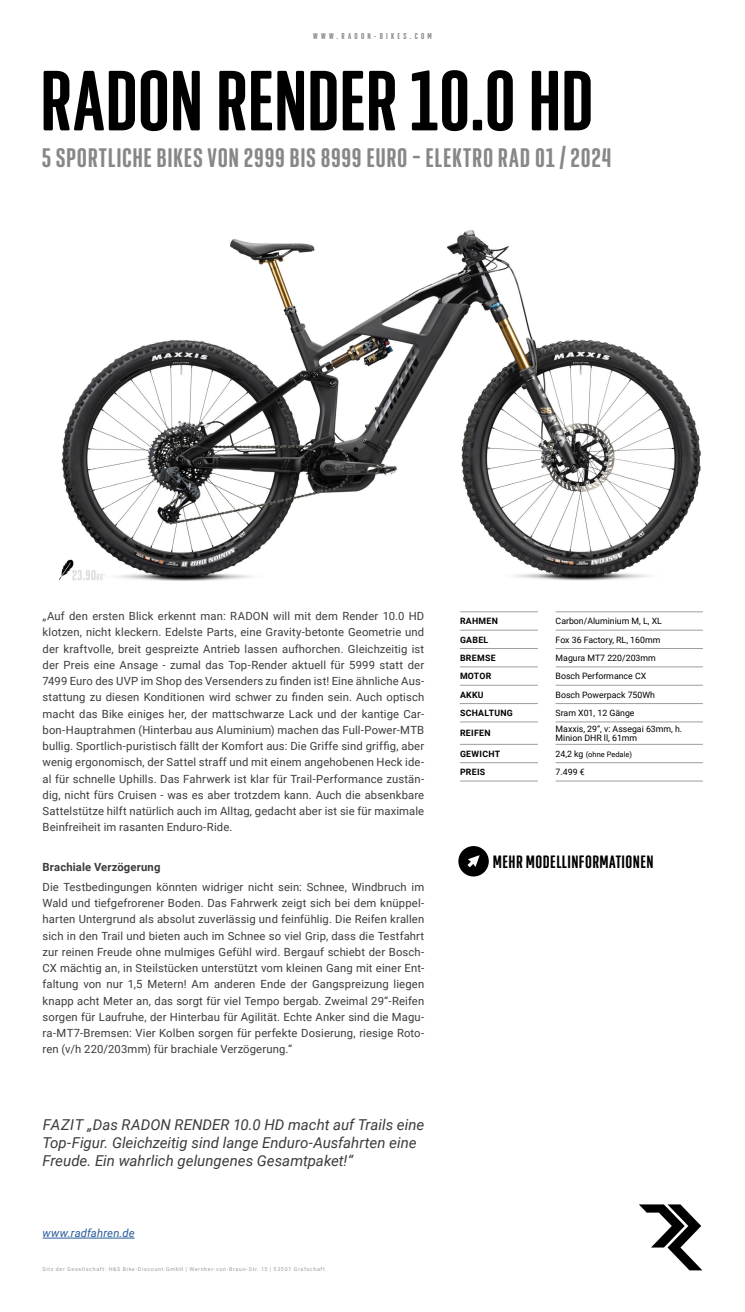
<style>
.page{position:relative;width:745px;height:1312px;background:#fff}
.page>*{position:absolute;margin:0;border:0;box-sizing:border-box;transform-origin:0 0}
.t1{font:600 87.5px "Geogrotesque X Comp";letter-spacing:-.005em;color:#000}
.t2{font:600 27.5px "Geogrotesque X Comp";letter-spacing:.025em;color:#878787}
.t3{font:600 18.38px "Geogrotesque X Comp";letter-spacing:.025em;color:#000}
.t4{font:italic 15px/18px "Roboto";color:#3c3c3b}
.t5{font:11.25px/16.2px "Roboto";letter-spacing:.01em;color:#3c3c3b;text-align:justify}
.t6{font:700 11.25px "Roboto";letter-spacing:.015em;color:#3c3c3b}
.t7{font:italic 11.25px "Roboto";letter-spacing:.01em;color:#275b9b}
.t8{font:8.75px/8.8px "Roboto";color:#000}
.t9{font:700 8.75px "Roboto";letter-spacing:.035em;color:#000}
.t10{font:600 8.75px "Geogrotesque X Comp";letter-spacing:.375em;color:#878787}
.t11{font:7.5px "Roboto";color:#000}
.t12{font:5.38px "Roboto";letter-spacing:.12em;color:#9d9d9c}
.s1{font-size:8.75px}
</style>
<div class="page">
<hr style="left:459px;top:611px;width:78px;height:1px;background:#9d9d9c">
<hr style="left:459px;top:630px;width:78px;height:1px;background:#9d9d9c">
<hr style="left:459px;top:648px;width:78px;height:1px;background:#9d9d9c">
<hr style="left:459px;top:666px;width:78px;height:1px;background:#9d9d9c">
<hr style="left:459px;top:685px;width:78px;height:1px;background:#9d9d9c">
<hr style="left:459px;top:703px;width:78px;height:1px;background:#9d9d9c">
<hr style="left:459px;top:721px;width:78px;height:1px;background:#9d9d9c">
<hr style="left:459px;top:744px;width:78px;height:1px;background:#9d9d9c">
<hr style="left:459px;top:762px;width:78px;height:1px;background:#9d9d9c">
<hr style="left:459px;top:780px;width:78px;height:1px;background:#9d9d9c">
<hr style="left:555px;top:611px;width:147px;height:1px;background:#9d9d9c">
<hr style="left:555px;top:630px;width:147px;height:1px;background:#9d9d9c">
<hr style="left:555px;top:648px;width:147px;height:1px;background:#9d9d9c">
<hr style="left:555px;top:666px;width:147px;height:1px;background:#9d9d9c">
<hr style="left:555px;top:685px;width:147px;height:1px;background:#9d9d9c">
<hr style="left:555px;top:703px;width:147px;height:1px;background:#9d9d9c">
<hr style="left:555px;top:721px;width:147px;height:1px;background:#9d9d9c">
<hr style="left:555px;top:744px;width:147px;height:1px;background:#9d9d9c">
<hr style="left:555px;top:762px;width:147px;height:1px;background:#9d9d9c">
<hr style="left:555px;top:780px;width:147px;height:1px;background:#9d9d9c">
<hr style="left:43px;top:1237px;width:91px;height:1px;background:#275b9b">
<svg style="left:458px;top:846px;width:30px;height:30px"></svg>
<img style="left:60px;top:230px;width:641px;height:351px">
<svg style="left:639px;top:1204px;width:62px;height:65px"></svg>
<p class="t10" style="left:313px;top:30px;width:120px">WWW.RADON-BIKES.COM</p>
<h1 class="t1" style="left:40px;top:46px;width:555px">RADON RENDER 10.0 HD</h1>
<h2 class="t2" style="left:42px;top:140px;width:570px">5 SPORTLICHE BIKES VON 2999 BIS 8999 EURO – ELEKTRO RAD 01 / 2024</h2>
<p class="t5" style="left:43px;top:607px;width:383px">„Auf den ersten Blick erkennt man: RADON will mit dem Render 10.0 HD klotzen, nicht kleckern. Edelste Parts, eine Gravity-betonte Geometrie und der kraftvolle, breit gespreizte Antrieb lassen aufhorchen. Gleichzeitig ist der Preis eine Ansage - zumal das Top-Render aktuell für 5999 statt der 7499 Euro des UVP im Shop des Versenders zu finden ist! Eine ähnliche Aus&shy;stattung zu diesen Konditionen wird schwer zu finden sein. Auch optisch macht das Bike einiges her, der mattschwarze Lack und der kantige Car&shy;bon-Hauptrahmen (Hinterbau aus Aluminium) machen das Full-Power-MTB bullig. Sportlich-puristisch fällt der Komfort aus: Die Griffe sind griffig, aber wenig ergonomisch, der Sattel straff und mit einem angehobenen Heck ide&shy;al für schnelle Uphills. Das Fahrwerk ist klar für Trail-Performance zustän&shy;dig, nicht fürs Cruisen - was es aber trotzdem kann. Auch die absenkbare Sattelstütze hilft natürlich auch im Alltag, gedacht aber ist sie für maximale Beinfreiheit im rasanten Enduro-Ride.</p>
<p class="t6" style="left:43px;top:859px;width:119px">Brachiale Verzögerung</p>
<p class="t5" style="left:43px;top:878px;width:383px">Die Testbedingungen könnten widriger nicht sein: Schnee, Windbruch im Wald und tiefgefrorener Boden. Das Fahrwerk zeigt sich bei dem knüppel&shy;harten Untergrund als absolut zuverlässig und feinfühlig. Die Reifen krallen sich in den Trail und bieten auch im Schnee so viel Grip, dass die Testfahrt zur reinen Freude ohne mulmiges Gefühl wird. Bergauf schiebt der Bosch-CX mächtig an, in Steilstücken unterstützt vom kleinen Gang mit einer Ent&shy;faltung von nur 1,5 Metern! Am anderen Ende der Gangspreizung liegen knapp acht Meter an, das sorgt für viel Tempo bergab. Zweimal 29“-Reifen sorgen für Laufruhe, der Hinterbau für Agilität. Echte Anker sind die Magu&shy;ra-MT7-Bremsen: Vier Kolben sorgen für perfekte Dosierung, riesige Roto&shy;ren (v/h 220/203mm) für brachiale Verzögerung.“</p>
<h3 class="t4" style="left:43px;top:1114px;width:383px">FAZIT „Das RADON RENDER 10.0 HD macht auf Trails eine<br>Top-Figur. Gleichzeitig sind lange Enduro-Ausfahrten eine<br>Freude. Ein wahrlich gelungenes Gesamtpaket!“</h3>
<p class="t7" style="left:43px;top:1224px;width:93px">www.radfahren.de</p>
<p class="t12" style="left:43px;top:1264px;width:284px">Sitz der Gesellschaft: H&amp;S Bike-Discount GmbH | Wernher-von-Braun-Str. 15 | 53501 Grafschaft</p>
<p class="t9" style="left:459px;top:615px;width:39px">RAHMEN</p>
<p class="t8" style="left:555px;top:616px;width:108px">Carbon/Aluminium M, L, XL</p>
<p class="t9" style="left:459px;top:633px;width:30px">GABEL</p>
<p class="t8" style="left:555px;top:634px;width:106px">Fox 36 Factory, RL, 160mm</p>
<p class="t9" style="left:459px;top:651px;width:37px">BREMSE</p>
<p class="t8" style="left:555px;top:653px;width:102px">Magura MT7 220/203mm</p>
<p class="t9" style="left:459px;top:670px;width:33px">MOTOR</p>
<p class="t8" style="left:555px;top:671px;width:92px">Bosch Performance CX</p>
<p class="t9" style="left:459px;top:688px;width:25px">AKKU</p>
<p class="t8" style="left:555px;top:689px;width:101px">Bosch Powerpack 750Wh</p>
<p class="t9" style="left:459px;top:706px;width:54px">SCHALTUNG</p>
<p class="t8" style="left:555px;top:708px;width:80px">Sram X01, 12 Gänge</p>
<p class="t9" style="left:459px;top:727px;width:32px">REIFEN</p>
<p class="t8" style="left:555px;top:724px;width:128px">Maxxis, 29“, v: Assegai 63mm, h.<br>Minion DHR ll, 61mm</p>
<p class="t9" style="left:459px;top:747px;width:42px">GEWICHT</p>
<p class="t11" style="left:555px;top:748px;width:78px"><span class="s1">24,2 kg</span> (ohne Pedale)</p>
<p class="t9" style="left:459px;top:765px;width:27px">PREIS</p>
<p class="t8" style="left:555px;top:767px;width:31px">7.499 €</p>
<h3 class="t3" style="left:492px;top:850px;width:162px">MEHR MODELLINFORMATIONEN</h3>
</div>
